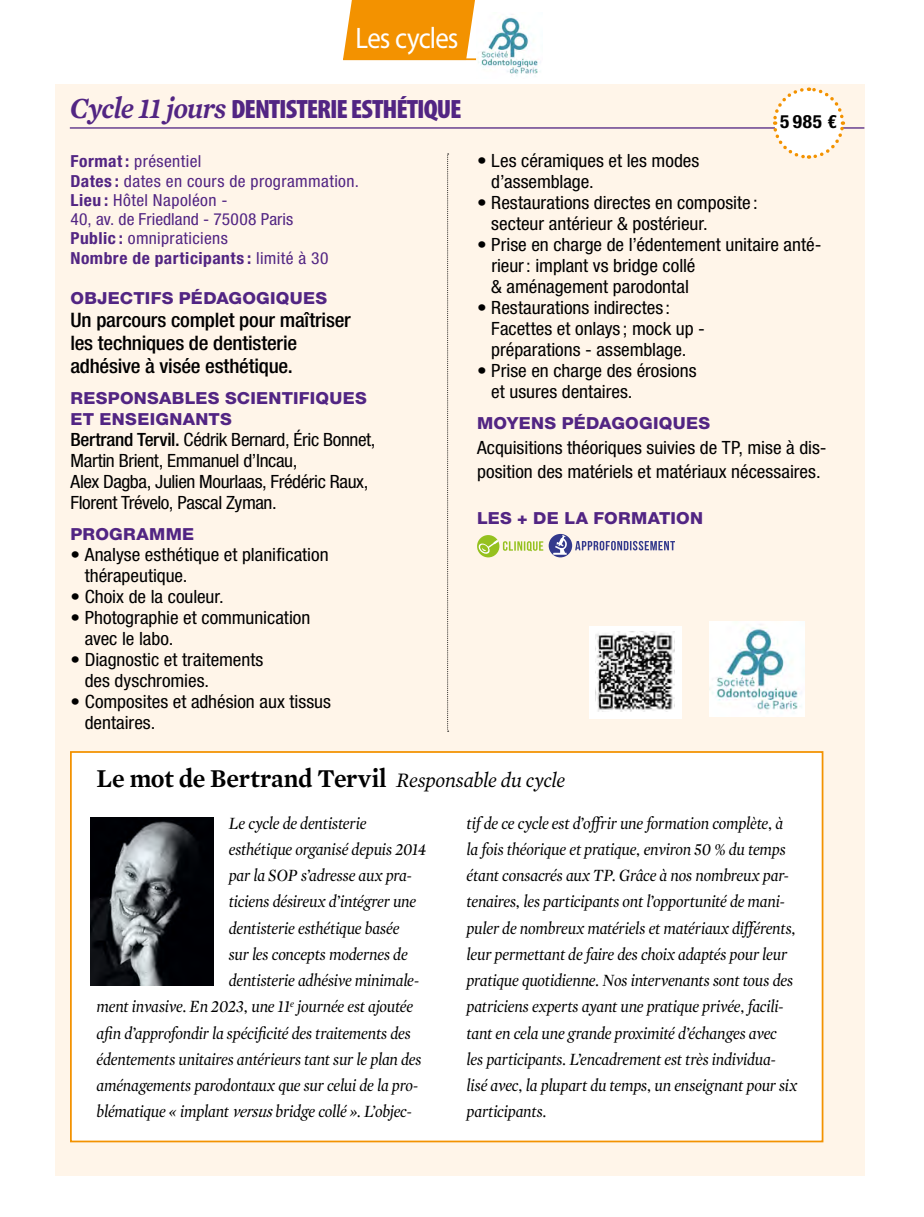
<style>
.page{position:relative;width:924px;height:1217px;background:#fff}
.page>*{position:absolute;margin:0;border:0;box-sizing:border-box;transform-origin:0 0}
.t1{font:29.75px "Myriad Pro";letter-spacing:-.03em;color:#fff;scale:.9 1}
.t2{font:26.6px "Myriad Variable Concept";letter-spacing:.045em;color:#522583;scale:1.05 1}
.t3{font:600 26.25px "Mercury Text G1";letter-spacing:-.01em;color:#000;scale:.95 1}
.t4{font:500 condensed 19.95px/22.8px "Helvetica Neue LT Std";letter-spacing:-.01em;color:#000;scale:1.05 1}
.t5{font:condensed 18.2px/21px "Helvetica Neue LT Std";letter-spacing:-.005em;color:#000;scale:1.05 1}
.t6{font:700 condensed 18.2px "Helvetica Neue LT Std";color:#000;scale:1.05 1}
.t7{font:italic 17.5px/26.2px "Mercury Display";letter-spacing:-.01em;color:#000;scale:.95 1}
.t8{font:condensed 16.62px/19.2px "Helvetica Neue LT Std";letter-spacing:.02em;color:#522583;scale:1.05 1}
.t9{font:800 16.62px/21px "Helvetica Neue LT Std";letter-spacing:.015em;color:#522583;scale:1.05 1}
.s1{color:#000}
.s2{font-family:"Mercury Text G1";font-weight:600;font-style:italic;font-size:29.75px}
.s3{font-weight:700}
.s4{font-weight:500}
.s5{font-weight:400;font-style:italic;font-size:21px}
</style>
<div class="page">
<div style="left:55px;top:84px;width:808px;height:1091px;background:#fff5e9"></div>
<hr style="left:70px;top:127px;width:793px;height:2px;background:#522583">
<div style="left:477px;top:535px;width:22px;height:22px;background:#95c11f;border-radius:50%"></div>
<svg style="left:477px;top:535px;width:66px;height:19px"></svg>
<svg style="left:575px;top:541px;width:99px;height:9px"></svg>
<svg style="left:548px;top:534px;width:24px;height:23px"></svg>
<svg style="left:553px;top:535px;width:13px;height:20px"></svg>
<svg style="left:770px;top:87px;width:75px;height:72px"></svg>
<div style="left:588px;top:626px;width:93px;height:93px;background:#fff"></div>
<img style="left:595px;top:632px;width:79px;height:79px">
<div style="left:71px;top:752px;width:751px;height:389px;background:#fff"></div>
<div style="left:70px;top:751px;width:753px;height:391px;border:2px solid #f39200"></div>
<img style="left:91px;top:817px;width:123px;height:169px">
<svg style="left:343px;top:0;width:132px;height:58px;background:#f39911"></svg>
<hr style="left:343px;top:58px;width:179px;height:2px;background:#f39200">
<svg style="left:447px;top:154px;width:1px;height:578px"></svg>
<img style="left:709px;top:621px;width:95px;height:95px">
<img style="left:476px;top:14px;width:62px;height:62px">
<h1 class="t1" style="left:355px;top:20px;width:188px">Les cycles <span class="s1">SOP</span></h1>
<h2 class="t2" style="left:70px;top:93px;width:372px"><span class="s2">Cycle 11 jours</span> DENTISTERIE ESTHÉTIQUE</h2>
<p class="t8" style="left:70px;top:152px;width:276px"><span class="s3">Format :</span> présentiel<br><span class="s3">Dates :</span> dates en cours de programmation.<br><span class="s3">Lieu :</span> Hôtel Napoléon -<br>40, av. de Friedland - 75008 Paris<br><span class="s3">Public :</span> omnipraticiens<br><span class="s3">Nombre de participants :</span> limité à 30</p>
<p class="t9" style="left:70px;top:288px;width:246px">OBJECTIFS PÉDAGOGIQUES</p>
<p class="t4" style="left:70px;top:308px;width:268px">Un parcours complet pour maîtriser les techniques de dentisterie adhésive à visée esthétique.</p>
<p class="t9" style="left:70px;top:387px;width:283px">RESPONSABLES SCIENTIFIQUES<br>ET ENSEIGNANTS</p>
<p class="t5" style="left:70px;top:429px;width:292px"><span class="s4">Bertrand Tervil.</span> Cédrik Bernard, Éric Bonnet, Martin Brient, Emmanuel d’Incau,<br>Alex Dagba, Julien Mourlaas, Frédéric Raux, Florent Trévelo, Pascal Zyman.</p>
<p class="t9" style="left:70px;top:523px;width:119px">PROGRAMME</p>
<p class="t5" style="left:85px;top:543px;width:234px;text-indent:-14px">• Analyse esthétique et planification thérapeutique.</p>
<p class="t5" style="left:70px;top:585px;width:147px">• Choix de la couleur.</p>
<p class="t5" style="left:85px;top:606px;width:216px;text-indent:-14px">• Photographie et communication avec le labo.</p>
<p class="t5" style="left:85px;top:648px;width:172px;text-indent:-14px">• Diagnostic et traitements des dyschromies.</p>
<p class="t5" style="left:85px;top:690px;width:236px;text-indent:-14px">• Composites et adhésion aux tissus dentaires.</p>
<p class="t6" style="left:779px;top:111px;width:55px">5985 €</p>
<p class="t5" style="left:491px;top:150px;width:199px;text-indent:-14px">• Les céramiques et les modes d’assemblage.</p>
<p class="t5" style="left:491px;top:192px;width:255px;text-indent:-14px">• Restaurations directes en composite : secteur antérieur &amp; postérieur.</p>
<p class="t5" style="left:491px;top:234px;width:316px;text-indent:-14px">• Prise en charge de l’édentement unitaire anté&shy;rieur: implant vs bridge collé<br>&amp; aménagement parodontal</p>
<p class="t5" style="left:491px;top:297px;width:205px;text-indent:-14px">• Restaurations indirectes :<br>Facettes et onlays ; mock up - préparations - assemblage.</p>
<p class="t5" style="left:491px;top:360px;width:197px;text-indent:-14px">• Prise en charge des érosions et usures dentaires.</p>
<p class="t9" style="left:477px;top:413px;width:223px">MOYENS PÉDAGOGIQUES</p>
<p class="t5" style="left:477px;top:435px;width:334px;line-height:24.5px">Acquisitions théoriques suivies de TP, mise à dis&shy;position des matériels et matériaux nécessaires.</p>
<p class="t9" style="left:477px;top:508px;width:217px">LES + DE LA FORMATION</p>
<h3 class="t3" style="left:96px;top:759px;width:494px">Le mot de Bertrand Tervil <span class="s5">Responsable du cycle</span></h3>
<p class="t7" style="left:229px;top:809px;width:146px">Le cycle de dentisterie</p>
<p class="t7" style="left:229px;top:835px;width:210px">esthétique organisé depuis 2014</p>
<p class="t7" style="left:229px;top:861px;width:195px">par la SOP s’adresse aux pra-</p>
<p class="t7" style="left:229px;top:888px;width:199px">ticiens désireux d’intégrer une</p>
<p class="t7" style="left:229px;top:914px;width:181px">dentisterie esthétique basée</p>
<p class="t7" style="left:229px;top:940px;width:190px">sur les concepts modernes de</p>
<p class="t7" style="left:229px;top:966px;width:202px">dentisterie adhésive minimale-</p>
<p class="t7" style="left:97px;top:993px;width:334px">ment invasive. En 2023, une 11<sup>e</sup> journée est ajoutée</p>
<p class="t7" style="left:96px;top:1019px;width:332px">afin d’approfondir la spécificité des traitements des</p>
<p class="t7" style="left:96px;top:1045px;width:343px">édentements unitaires antérieurs tant sur le plan des</p>
<p class="t7" style="left:96px;top:1071px;width:341px">aménagements parodontaux que sur celui de la pro-</p>
<p class="t7" style="left:96px;top:1098px;width:334px">blématique « implant versusbridge collé ». L’objec-</p>
<p class="t7" style="left:466px;top:809px;width:349px">tif de ce cycle est d’offrir une formation complète, à la fois théorique et pratique, environ 50 % du temps étant consacrés aux TP. Grâce à nos nombreux par&shy;tenaires, les participants ont l’opportunité de mani&shy;puler de nombreux matériels et matériaux différents, leur permettant de faire des choix adaptés pour leur pratique quotidienne. Nos intervenants sont tous des patriciens experts ayant une pratique privée, facili&shy;tant en cela une grande proximité d’échanges avec les participants. L’encadrement est très individua&shy;lisé avec, la plupart du temps, un enseignant pour six participants.</p>
</div>
